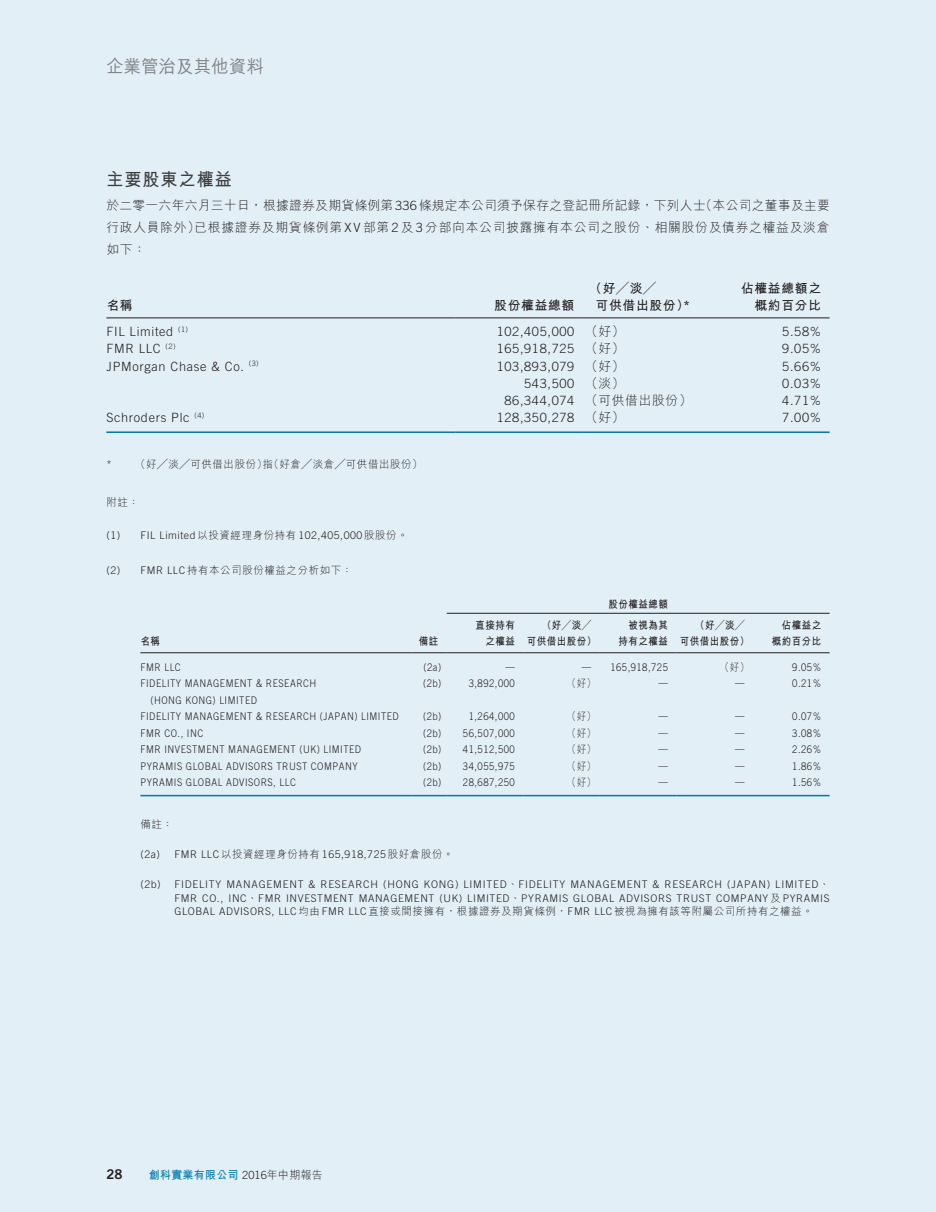
<style>
.page{position:relative;width:936px;height:1212px;background:#fff}
.page>*{position:absolute;margin:0;border:0;box-sizing:border-box;transform-origin:0 0}
.t1{font:500 18px "M Hei HK";letter-spacing:.025em;color:#808285;scale:.95 1}
._3__標題{font:700 18px "M Hei HK";letter-spacing:.055em;color:#3e3e3f;scale:.95 1}
.t2{font:13.5px "Trade Gothic LT Std Bd 2";color:#231f20}
._7__表內文{font:300 12.75px "Trade Gothic LT Std";letter-spacing:.055em;color:#231f20}
._1__內文{font:300 12.75px/21.8px "M Hei HK";letter-spacing:.06em;color:#231f20;text-align:justify}
._7__表內文-2{font:700 12.75px "M Hei HK";letter-spacing:.055em;color:#231f20}
.t3{font:700 11.25px "M Hei HK";letter-spacing:.025em;color:#0078ae}
._2__附註內文{font:300 10.5px "Trade Gothic LT Std";letter-spacing:.055em;color:#231f20;scale:.9 1}
._2__附註內文-2{font:300 10.5px/13.5px "Trade Gothic LT Std";letter-spacing:.055em;color:#231f20;text-align:justify}
._2__附註內文-3{font:700 10.5px "M Hei HK";letter-spacing:.055em;color:#231f20;scale:.9 1}
._2__附註內文-4{font:300 10.5px "M Hei HK";letter-spacing:.055em;color:#231f20}
._2__附註內文-5{font:300 10.5px "M Hei HK";letter-spacing:.055em;color:#231f20;scale:.9 1}
.s1{font-family:"Trade Gothic LT Std"}
.s2{font-family:"Trade Gothic LT Std Bd 2";font-weight:400}
.s3{font-family:"M Hei HK"}
.s4{font-family:"Trade Gothic LT Std";font-weight:300;color:#231f20}
.s5{font-weight:300;color:#231f20}
</style>
<div class="page">
<div style="left:0;top:0;width:935px;height:1212px;background:#e3eff6"></div>
<hr style="left:106px;top:317px;width:349px;height:1px;background:#231f20">
<hr style="left:455px;top:317px;width:128px;height:1px;background:#231f20">
<hr style="left:583px;top:317px;width:119px;height:1px;background:#231f20">
<hr style="left:702px;top:317px;width:127px;height:1px;background:#231f20">
<hr style="left:106px;top:431px;width:349px;height:2px;background:#0078ae">
<hr style="left:455px;top:431px;width:128px;height:2px;background:#0078ae">
<hr style="left:583px;top:431px;width:119px;height:2px;background:#0078ae">
<hr style="left:702px;top:431px;width:127px;height:2px;background:#0078ae">
<hr style="left:446px;top:613px;width:383px;height:1px;background:#231f20">
<hr style="left:140px;top:652px;width:272px;height:1px;background:#231f20">
<hr style="left:412px;top:652px;width:34px;height:1px;background:#231f20">
<hr style="left:446px;top:652px;width:77px;height:1px;background:#231f20">
<hr style="left:523px;top:652px;width:77px;height:1px;background:#231f20">
<hr style="left:600px;top:652px;width:76px;height:1px;background:#231f20">
<hr style="left:676px;top:652px;width:77px;height:1px;background:#231f20">
<hr style="left:753px;top:652px;width:76px;height:1px;background:#231f20">
<hr style="left:140px;top:795px;width:272px;height:1px;background:#0078ae">
<hr style="left:412px;top:795px;width:34px;height:1px;background:#0078ae">
<hr style="left:446px;top:795px;width:77px;height:1px;background:#0078ae">
<hr style="left:523px;top:795px;width:77px;height:1px;background:#0078ae">
<hr style="left:600px;top:795px;width:76px;height:1px;background:#0078ae">
<hr style="left:676px;top:795px;width:77px;height:1px;background:#0078ae">
<hr style="left:753px;top:795px;width:76px;height:1px;background:#0078ae">
<h1 class="t1" style="left:106px;top:54px;width:167px">企業管治及其他資料</h1>
<p class="_3__標題" style="left:106px;top:166px;width:134px">主要股東之權益</p>
<p class="_1__內文" style="left:106px;top:194px;width:725px">於二零一六年六月三十日，根據證券及期貨條例第<span class="s1">336</span>條規定本公司須予保存之登記冊所記錄，下列人士（本公司之董事及主要行政人員除外）已根據證券及期貨條例第 <span class="s1">XV</span> 部第 <span class="s1">2</span> 及 <span class="s1">3</span> 分部向本公司披露擁有本公司之股份、相關股份及債券之權益及淡倉如下：</p>
<p class="_7__表內文-2" style="left:106px;top:296px;width:28px">名稱</p>
<p class="_7__表內文-2" style="left:494px;top:296px;width:82px">股份權益總額</p>
<p class="_7__表內文-2" style="left:589px;top:279px;width:68px">（好╱淡╱</p>
<p class="_7__表內文-2" style="left:595px;top:296px;width:96px">可供借出股份）<span class="s2">*</span></p>
<p class="_7__表內文-2" style="left:741px;top:279px;width:82px">佔權益總額之</p>
<p class="_7__表內文-2" style="left:754px;top:296px;width:68px">概約百分比</p>
<p class="_7__表內文" style="left:106px;top:324px;width:83px">FIL Limited <sup>(1)</sup></p>
<p class="_7__表內文" style="left:496px;top:324px;width:79px">102,405,000</p>
<p class="_1__內文" style="left:585px;top:320px;width:41px">（好）</p>
<p class="_7__表內文" style="left:782px;top:324px;width:40px">5.58%</p>
<p class="_7__表內文" style="left:106px;top:341px;width:71px">FMR LLC <sup>(2)</sup></p>
<p class="_7__表內文" style="left:496px;top:341px;width:79px">165,918,725</p>
<p class="_1__內文" style="left:585px;top:338px;width:41px">（好）</p>
<p class="_7__表內文" style="left:782px;top:341px;width:40px">9.05%</p>
<p class="_7__表內文" style="left:106px;top:358px;width:154px">JPMorgan Chase &amp; Co. <sup>(3)</sup></p>
<p class="_7__表內文" style="left:496px;top:358px;width:79px">103,893,079</p>
<p class="_1__內文" style="left:585px;top:355px;width:41px">（好）</p>
<p class="_7__表內文" style="left:782px;top:358px;width:40px">5.66%</p>
<p class="_7__表內文" style="left:524px;top:376px;width:52px">543,500</p>
<p class="_1__內文" style="left:585px;top:372px;width:41px">（淡）</p>
<p class="_7__表內文" style="left:782px;top:376px;width:40px">0.03%</p>
<p class="_7__表內文" style="left:504px;top:393px;width:71px">86,344,074</p>
<p class="_1__內文" style="left:585px;top:389px;width:108px">（可供借出股份）</p>
<p class="_7__表內文" style="left:782px;top:393px;width:40px">4.71%</p>
<p class="_7__表內文" style="left:106px;top:410px;width:99px">Schroders Plc <sup>(4)</sup></p>
<p class="_7__表內文" style="left:496px;top:410px;width:79px">128,350,278</p>
<p class="_1__內文" style="left:585px;top:407px;width:41px">（好）</p>
<p class="_7__表內文" style="left:782px;top:410px;width:40px">7.00%</p>
<p class="_2__附註內文-4" style="left:106px;top:459px;width:318px"><span class="s1">*</span> （好╱淡╱可供借出股份）指（好倉╱淡倉╱可供借出股份）</p>
<p class="_2__附註內文-4" style="left:106px;top:497px;width:34px">附註：</p>
<p class="_2__附註內文-2" style="left:106px;top:529px;width:303px">(1) FIL Limited <span class="s3">以投資經理身份持有</span> 102,405,000 <span class="s3">股股份。</span></p>
<p class="_2__附註內文-4" style="left:106px;top:565px;width:247px"><span class="s1">(2) FMR LLC</span> 持有本公司股份權益之分析如下：</p>
<p class="_2__附註內文-3" style="left:608px;top:596px;width:67px">股份權益總額</p>
<p class="_2__附註內文-3" style="left:140px;top:633px;width:23px">名稱</p>
<p class="_2__附註內文-3" style="left:419px;top:633px;width:23px">備註</p>
<p class="_2__附註內文-3" style="left:542px;top:617px;width:56px">（好╱淡╱</p>
<p class="_2__附註內文-3" style="left:526px;top:633px;width:79px">可供借出股份）</p>
<p class="_2__附註內文-3" style="left:695px;top:617px;width:56px">（好╱淡╱</p>
<p class="_2__附註內文-3" style="left:680px;top:633px;width:79px">可供借出股份）</p>
<p class="_2__附註內文-3" style="left:475px;top:617px;width:45px">直接持有</p>
<p class="_2__附註內文-3" style="left:485px;top:633px;width:34px">之權益</p>
<p class="_2__附註內文-3" style="left:628px;top:617px;width:45px">被視為其</p>
<p class="_2__附註內文-3" style="left:618px;top:633px;width:56px">持有之權益</p>
<p class="_2__附註內文-3" style="left:781px;top:617px;width:45px">佔權益之</p>
<p class="_2__附註內文-3" style="left:771px;top:633px;width:56px">概約百分比</p>
<p class="_2__附註內文" style="left:140px;top:660px;width:46px">FMR LLC</p>
<p class="_2__附註內文" style="left:423px;top:660px;width:21px">(2a)</p>
<p class="_2__附註內文" style="left:505px;top:660px;width:12px">—</p>
<p class="_2__附註內文" style="left:582px;top:660px;width:12px">—</p>
<p class="_2__附註內文" style="left:610px;top:660px;width:65px">165,918,725</p>
<p class="_2__附註內文-5" style="left:719px;top:661px;width:34px">（好）</p>
<p class="_2__附註內文" style="left:792px;top:660px;width:33px">9.05%</p>
<p class="_2__附註內文" style="left:140px;top:677px;width:197px">FIDELITY MANAGEMENT &amp; RESEARCH</p>
<p class="_2__附註內文" style="left:150px;top:693px;width:120px">(HONG KONG) LIMITED</p>
<p class="_2__附註內文" style="left:423px;top:677px;width:22px">(2b)</p>
<p class="_2__附註內文" style="left:468px;top:677px;width:53px">3,892,000</p>
<p class="_2__附註內文-5" style="left:566px;top:678px;width:34px">（好）</p>
<p class="_2__附註內文" style="left:658px;top:676px;width:12px">—</p>
<p class="_2__附註內文" style="left:735px;top:676px;width:12px">—</p>
<p class="_2__附註內文" style="left:792px;top:677px;width:33px">0.21%</p>
<p class="_2__附註內文" style="left:140px;top:710px;width:289px">FIDELITY MANAGEMENT &amp; RESEARCH (JAPAN) LIMITED</p>
<p class="_2__附註內文" style="left:423px;top:710px;width:22px">(2b)</p>
<p class="_2__附註內文" style="left:468px;top:710px;width:53px">1,264,000</p>
<p class="_2__附註內文-5" style="left:566px;top:711px;width:34px">（好）</p>
<p class="_2__附註內文" style="left:658px;top:709px;width:12px">—</p>
<p class="_2__附註內文" style="left:735px;top:709px;width:12px">—</p>
<p class="_2__附註內文" style="left:792px;top:710px;width:33px">0.07%</p>
<p class="_2__附註內文" style="left:140px;top:726px;width:71px">FMR CO., INC</p>
<p class="_2__附註內文" style="left:423px;top:726px;width:22px">(2b)</p>
<p class="_2__附註內文" style="left:463px;top:726px;width:59px">56,507,000</p>
<p class="_2__附註內文-5" style="left:566px;top:727px;width:34px">（好）</p>
<p class="_2__附註內文" style="left:658px;top:726px;width:12px">—</p>
<p class="_2__附註內文" style="left:735px;top:726px;width:12px">—</p>
<p class="_2__附註內文" style="left:792px;top:726px;width:33px">3.08%</p>
<p class="_2__附註內文" style="left:140px;top:743px;width:247px">FMR INVESTMENT MANAGEMENT (UK) LIMITED</p>
<p class="_2__附註內文" style="left:423px;top:743px;width:22px">(2b)</p>
<p class="_2__附註內文" style="left:463px;top:743px;width:59px">41,512,500</p>
<p class="_2__附註內文-5" style="left:566px;top:744px;width:34px">（好）</p>
<p class="_2__附註內文" style="left:658px;top:742px;width:12px">—</p>
<p class="_2__附註內文" style="left:735px;top:742px;width:12px">—</p>
<p class="_2__附註內文" style="left:792px;top:743px;width:33px">2.26%</p>
<p class="_2__附註內文" style="left:140px;top:759px;width:243px">PYRAMIS GLOBAL ADVISORS TRUST COMPANY</p>
<p class="_2__附註內文" style="left:423px;top:759px;width:22px">(2b)</p>
<p class="_2__附註內文" style="left:463px;top:759px;width:59px">34,055,975</p>
<p class="_2__附註內文-5" style="left:566px;top:760px;width:34px">（好）</p>
<p class="_2__附註內文" style="left:658px;top:759px;width:12px">—</p>
<p class="_2__附註內文" style="left:735px;top:759px;width:12px">—</p>
<p class="_2__附註內文" style="left:792px;top:759px;width:33px">1.86%</p>
<p class="_2__附註內文" style="left:140px;top:776px;width:174px">PYRAMIS GLOBAL ADVISORS, LLC</p>
<p class="_2__附註內文" style="left:423px;top:776px;width:22px">(2b)</p>
<p class="_2__附註內文" style="left:463px;top:776px;width:59px">28,687,250</p>
<p class="_2__附註內文-5" style="left:566px;top:777px;width:34px">（好）</p>
<p class="_2__附註內文" style="left:658px;top:775px;width:12px">—</p>
<p class="_2__附註內文" style="left:735px;top:775px;width:12px">—</p>
<p class="_2__附註內文" style="left:792px;top:776px;width:33px">1.56%</p>
<p class="_2__附註內文-4" style="left:140px;top:819px;width:34px">備註：</p>
<p class="_2__附註內文-2" style="left:140px;top:848px;width:315px">(2a) FMR LLC <span class="s3">以投資經理身份持有</span> 165,918,725 <span class="s3">股好倉股份。</span></p>
<p class="_2__附註內文-2" style="left:174px;top:878px;width:656px;text-indent:-34px">(2b) FIDELITY MANAGEMENT &amp; RESEARCH (HONG KONG) LIMITED<span class="s3">、</span>FIDELITY MANAGEMENT &amp; RESEARCH (JAPAN) LIMITED<span class="s3">、</span>FMR CO., INC<span class="s3">、</span>FMR INVESTMENT MANAGEMENT (UK) LIMITED<span class="s3">、</span>PYRAMIS GLOBAL ADVISORS TRUST COMPANY <span class="s3">及</span> PYRAMIS GLOBAL ADVISORS, LLC <span class="s3">均由</span> FMR LLC <span class="s3">直接或間接擁有，根據證券及期貨條例，</span>FMR LLC <span class="s3">被視為擁有該等附屬公司所持有之權益。</span></p>
<p class="t2" style="left:106px;top:1166px;width:18px">28</p>
<p class="t3" style="left:149px;top:1167px;width:175px">創科實業有限公司 <span class="s4">2016</span><span class="s5">年中期報告</span></p>
</div>
